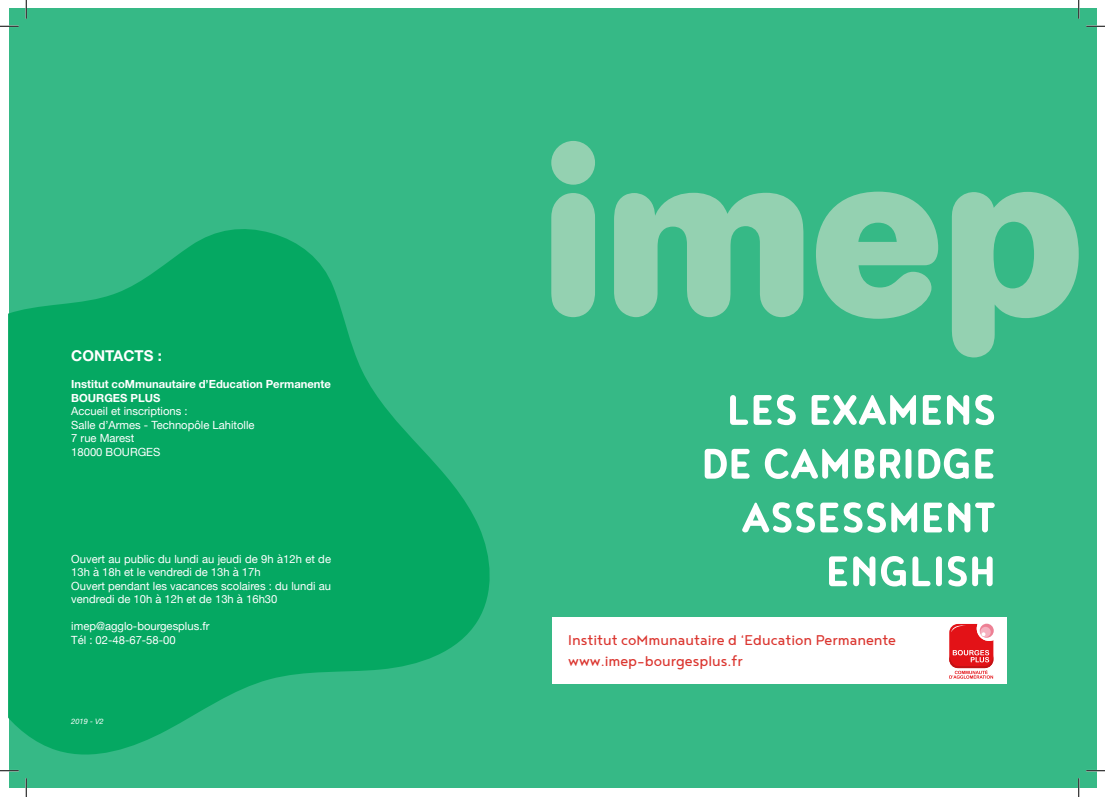
<style>
.page{position:relative;width:1105px;height:797px;background:#fff}
.page>*{position:absolute;margin:0;border:0;box-sizing:border-box;transform-origin:0 0}
.t1{font:52.5px/53.8px "Noyh Slim R Bold";color:#fff;text-align:right}
.t2{font:17.38px/20.1px "Noyh";color:#db3630}
.t3{font:700 15px "Helvetica Neue";color:#fff}
.t4{font:11.25px/13.5px "Helvetica Neue";color:#fff}
.t5{font:700 11.25px "Helvetica Neue";color:#fff}
.t6{font:italic 7.5px "Helvetica Neue";color:#fff}
</style>
<div class="page">
<div style="left:9px;top:9px;width:1087px;height:779px;background:#36b986"></div>
<svg style="left:9px;top:229px;width:481px;height:526px;fill:#05a862"></svg>
<div style="left:552px;top:617px;width:454px;height:66px;background:#fff"></div>
<svg style="left:949px;top:623px;width:45px;height:55px"></svg>
<svg style="left:551px;top:141px;width:44px;height:176px;background:#84cdaa"></svg>
<svg style="left:614px;top:193px;width:189px;height:124px"></svg>
<svg style="left:816px;top:192px;width:122px;height:127px"></svg>
<svg style="left:952px;top:192px;width:127px;height:165px"></svg>
<svg style="left:0;top:25px;width:19px;height:2px"></svg>
<svg style="left:1086px;top:25px;width:19px;height:2px"></svg>
<svg style="left:0;top:770px;width:19px;height:1px"></svg>
<svg style="left:1086px;top:770px;width:19px;height:1px"></svg>
<svg style="left:25px;top:0;width:2px;height:19px"></svg>
<svg style="left:25px;top:778px;width:2px;height:19px"></svg>
<svg style="left:1078px;top:0;width:1px;height:19px"></svg>
<svg style="left:1078px;top:778px;width:1px;height:19px"></svg>
<p class="t3" style="left:71px;top:346px;width:92px">CONTACTS :</p>
<p class="t5" style="left:71px;top:377px;width:261px">Institut coMmunautaire d’Education Permanente</p>
<p class="t5" style="left:71px;top:391px;width:91px">BOURGES PLUS</p>
<p class="t4" style="left:71px;top:405px;width:118px">Accueil et inscriptions :</p>
<p class="t4" style="left:71px;top:418px;width:185px">Salle d’Armes - Technopôle Lahitolle</p>
<p class="t4" style="left:71px;top:432px;width:65px">7 rue Marest</p>
<p class="t4" style="left:71px;top:445px;width:91px">18000 BOURGES</p>
<p class="t4" style="left:71px;top:552px;width:261px">Ouvert au public du lundi au jeudi de 9h à12h et de<br>13h à 18h et le vendredi de 13h à 17h</p>
<p class="t4" style="left:71px;top:579px;width:261px">Ouvert pendant les vacances scolaires : du lundi au vendredi de 10h à 12h et de 13h à 16h30</p>
<p class="t4" style="left:71px;top:620px;width:140px">imep@agglo-bourgesplus.fr</p>
<p class="t4" style="left:71px;top:633px;width:106px">Tél : 02-48-67-58-00</p>
<p class="t6" style="left:71px;top:717px;width:34px">2019 - V2</p>
<p class="t1" style="left:701px;top:382px;width:296px">LES EXAMENS<br>DE CAMBRIDGE<br>ASSESSMENT</p>
<p class="t1" style="left:826px;top:543px;width:172px">ENGLISH</p>
<h2 class="t2" style="left:568px;top:629px;width:329px">Institut coMmunautaire d ‘Education Permanente www.imep-bourgesplus.fr</h2>
</div>
